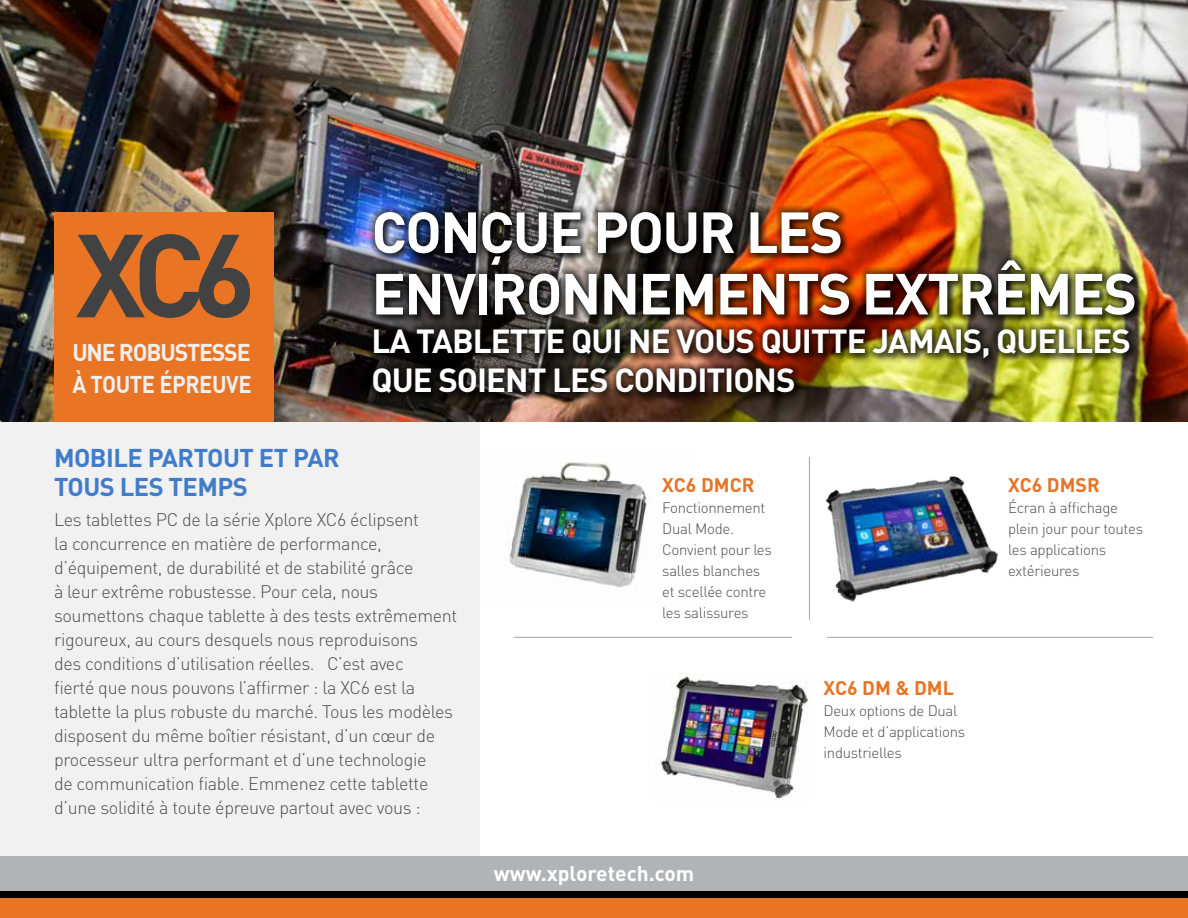
<style>
.page{position:relative;width:1188px;height:918px;background:#fff}
.page>*{position:absolute;margin:0;border:0;box-sizing:border-box;transform-origin:0 0}
.t1{font:700 115.95px "DIN";color:#424243}
.t2{font:700 57px/61.5px "DIN";letter-spacing:-.03em;color:#fff}
.t3{font:700 33px/39px "DIN";letter-spacing:-.03em;color:#fff}
.t4{font:700 25.35px/28.3px "DIN";letter-spacing:-.02em;color:#407cca}
.t5{font:700 24px/31.5px "DIN";letter-spacing:-.05em;color:#efeff0;scale:.96 1}
.t6{font:700 21px "DIN";color:#fff}
.t7{font:700 19.5px "DIN";color:#e77425}
.t8{font:300 18px/24px "DIN";letter-spacing:-.02em;color:#4d4d4f}
.t9{font:300 15px/21px "DIN";letter-spacing:-.02em;color:#4d4d4f}
</style>
<div class="page">
<img style="left:508px;top:461px;width:139px;height:127px">
<div style="left:0;top:396px;width:480px;height:516px;background:#f1f1f2"></div>
<img style="left:0;top:0;width:1188px;height:422px">
<div style="left:0;top:856px;width:1188px;height:40px;background:#b1b4b6"></div>
<div style="left:0;top:892px;width:1188px;height:26px;background:#e87424"></div>
<div style="left:0;top:891px;width:1188px;height:7px;background:#000"></div>
<div style="left:367px;top:205px;width:775px;height:195px;background:#000;opacity:.91"></div>
<div style="left:54px;top:213px;width:219px;height:209px;background:#e87424"></div>
<img style="left:1165px;top:105px;width:23px;height:317px">
<img style="left:660px;top:673px;width:149px;height:127px">
<img style="left:770px;top:476px;width:274px;height:161px">
<hr style="left:514px;top:637px;width:278px;height:1px;background:#a5a5a5">
<hr style="left:809px;top:457px;width:1px;height:163px;background:#a5a5a5">
<hr style="left:827px;top:637px;width:326px;height:1px;background:#a5a5a5">
<h1 class="t1" style="left:76px;top:200px;width:182px">XC6</h1>
<h3 class="t5" style="left:72px;top:336px;width:188px">UNE ROBUSTESSE<br>À TOUTE ÉPREUVE</h3>
<h2 class="t2" style="left:372px;top:199px;width:767px">CONÇUE POUR LES<br>ENVIRONNEMENTS EXTRÊMES</h2>
<h3 class="t3" style="left:372px;top:321px;width:761px">LA TABLETTE QUI NE VOUS QUITTE JAMAIS, QUELLES<br>QUE SOIENT LES CONDITIONS</h3>
<h3 class="t4" style="left:54px;top:443px;width:287px">MOBILE PARTOUT ET PAR<br>TOUS LES TEMPS</h3>
<p class="t8" style="left:54px;top:508px;width:405px">Les tablettes PC de la série Xplore XC6 éclipsent<br>la concurrence en matière de performance, d’équipement, de durabilité et de stabilité grâce<br>à leur extrême robustesse. Pour cela, nous soumettons chaque tablette à des tests extrêmement rigoureux, au cours desquels nous reproduisons<br>des conditions d’utilisation réelles. C’est avec<br>fierté que nous pouvons l’affirmer : la XC6 est la tablette la plus robuste du marché. Tous les modèles disposent du même boîtier résistant, d’un cœur de processeur ultra performant et d’une technologie<br>de communication fiable. Emmenez cette tablette d’une solidité à toute épreuve partout avec vous :</p>
<p class="t7" style="left:662px;top:472px;width:94px">XC6 DMCR</p>
<p class="t9" style="left:662px;top:497px;width:111px">Fonctionnement<br>Dual Mode.<br>Convient pour les salles blanches et scellée contre les salissures</p>
<p class="t6" style="left:494px;top:860px;width:202px">www.xploretech.com</p>
<p class="t7" style="left:824px;top:675px;width:132px">XC6 DM &amp; DML</p>
<p class="t9" style="left:824px;top:700px;width:143px">Deux options de Dual<br>Mode et d’applications industrielles</p>
<p class="t7" style="left:1008px;top:472px;width:93px">XC6 DMSR</p>
<p class="t9" style="left:1008px;top:497px;width:136px">Écran à affichage plein jour pour toutes les applications extérieures</p>
</div>
